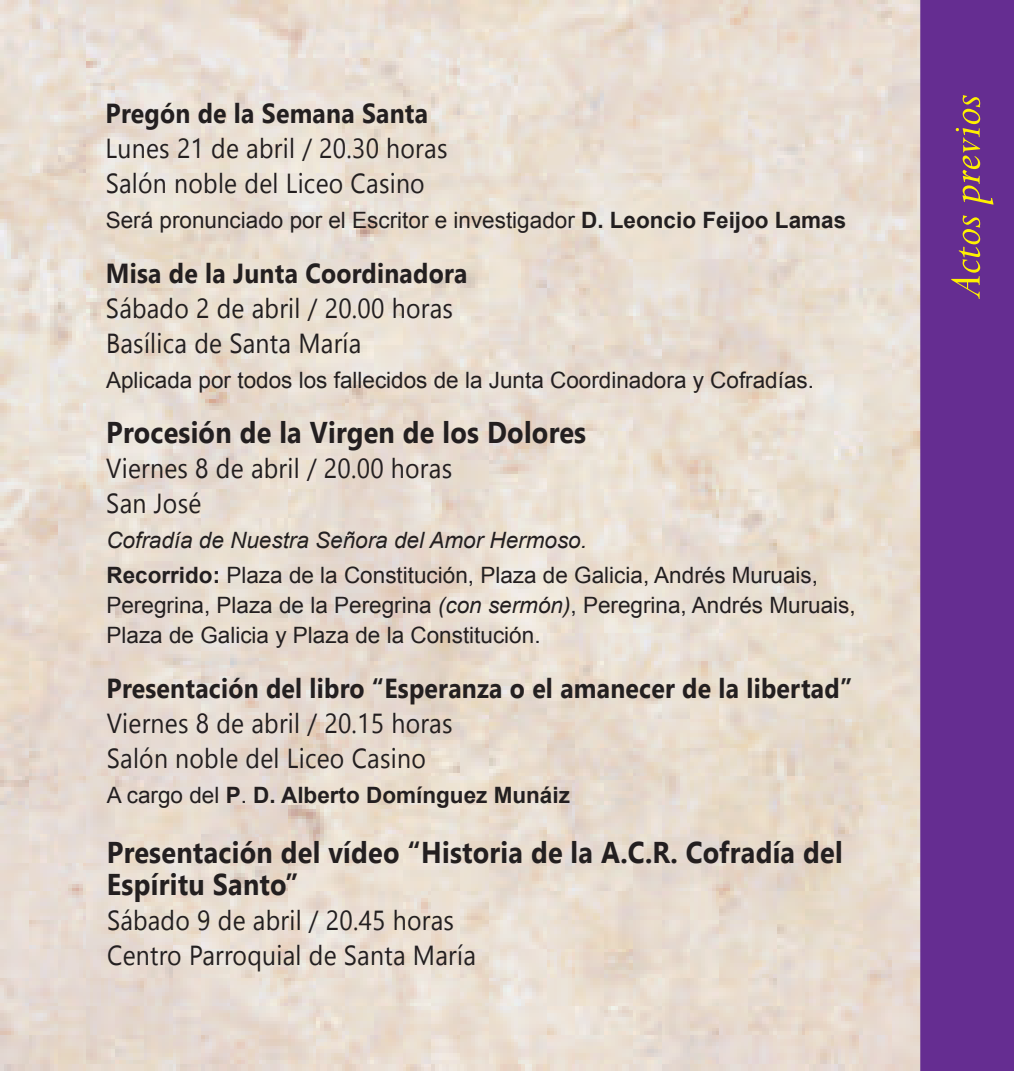
<style>
.page{position:relative;width:1014px;height:1071px;background:#fff}
.page>*{position:absolute;margin:0;border:0;box-sizing:border-box;transform-origin:0 0}
.t1{font:italic 50px "Perpetua";color:#fff101}
.t2{font:700 30px/31.2px "Nirmala UI";letter-spacing:.01em;color:#231f20;scale:.9 1}
.t3{font:27.5px/35px "Nirmala UI";letter-spacing:.01em;color:#231f20;scale:.9 1}
.t4{font:700 27.5px "Nirmala UI";letter-spacing:.01em;color:#231f20;scale:.9 1}
.t5{font:22.5px/35px "Arial";color:#231f20}
.t6{font:700 22.5px "Arial";color:#231f20}
.s1{font-weight:700}
.s2{font-style:italic}
.s3{font-weight:400}
</style>
<div class="page">
<img style="left:0;top:0;width:920px;height:1070px">
<div style="left:920px;top:0;width:93px;height:1070px;background:#652d91"></div>
<p class="t4" style="left:106px;top:92px;width:360px">Pregón de la Semana Santa</p>
<p class="t3" style="left:106px;top:129px;width:381px">Lunes 21 de abril / 20.30 horas<br>Salón noble del Liceo Casino</p>
<p class="t5" style="left:106px;top:203px;width:742px">Será pronunciado por el Escritor e investigador <span class="s1">D. Leoncio Feijoo Lamas</span></p>
<p class="t4" style="left:106px;top:252px;width:403px">Misa de la Junta Coordinadora</p>
<p class="t3" style="left:106px;top:289px;width:387px">Sábado 2 de abril / 20.00 horas<br>Basílica de Santa María</p>
<p class="t5" style="left:106px;top:363px;width:709px">Aplicada por todos los fallecidos de la Junta Coordinadora y Cofradías.</p>
<h2 class="t2" style="left:106px;top:415px;width:535px">Procesión de la Virgen de los Dolores</h2>
<p class="t3" style="left:106px;top:449px;width:386px">Viernes 8 de abril / 20.00 horas<br>San José</p>
<p class="t5" style="left:106px;top:523px;width:713px"><span class="s2">Cofradía de Nuestra Señora del Amor Hermoso.<br></span><span class="s1">Recorrido:</span> Plaza de la Constitución, Plaza de Galicia, Andrés Muruais,</p>
<p class="t5" style="left:106px;top:590px;width:750px;line-height:30px">Peregrina, Plaza de la Peregrina <span class="s2">(con sermón)</span>, Peregrina, Andrés Muruais,<br>Plaza de Galicia y Plaza de la Constitución.</p>
<p class="t4" style="left:107px;top:667px;width:829px">Presentación del libro “Esperanza o el amanecer de la libertad”</p>
<p class="t3" style="left:107px;top:704px;width:386px">Viernes 8 de abril / 20.15 horas<br>Salón noble del Liceo Casino</p>
<p class="t6" style="left:107px;top:780px;width:464px"><span class="s3">A cargo del</span> P<span class="s3">.</span> D. Alberto Domínguez Munáiz</p>
<h2 class="t2" style="left:107px;top:835px;width:819px">Presentación del vídeo “Historia de la A.C.R. Cofradía del<br>Espíritu Santo”</h2>
<p class="t3" style="left:107px;top:900px;width:411px">Sábado 9 de abril / 20.45 horas<br>Centro Parroquial de Santa María</p>
<h1 class="t1" style="left:933px;top:297px;width:204px;rotate:-90deg">Actos previos</h1>
</div>
